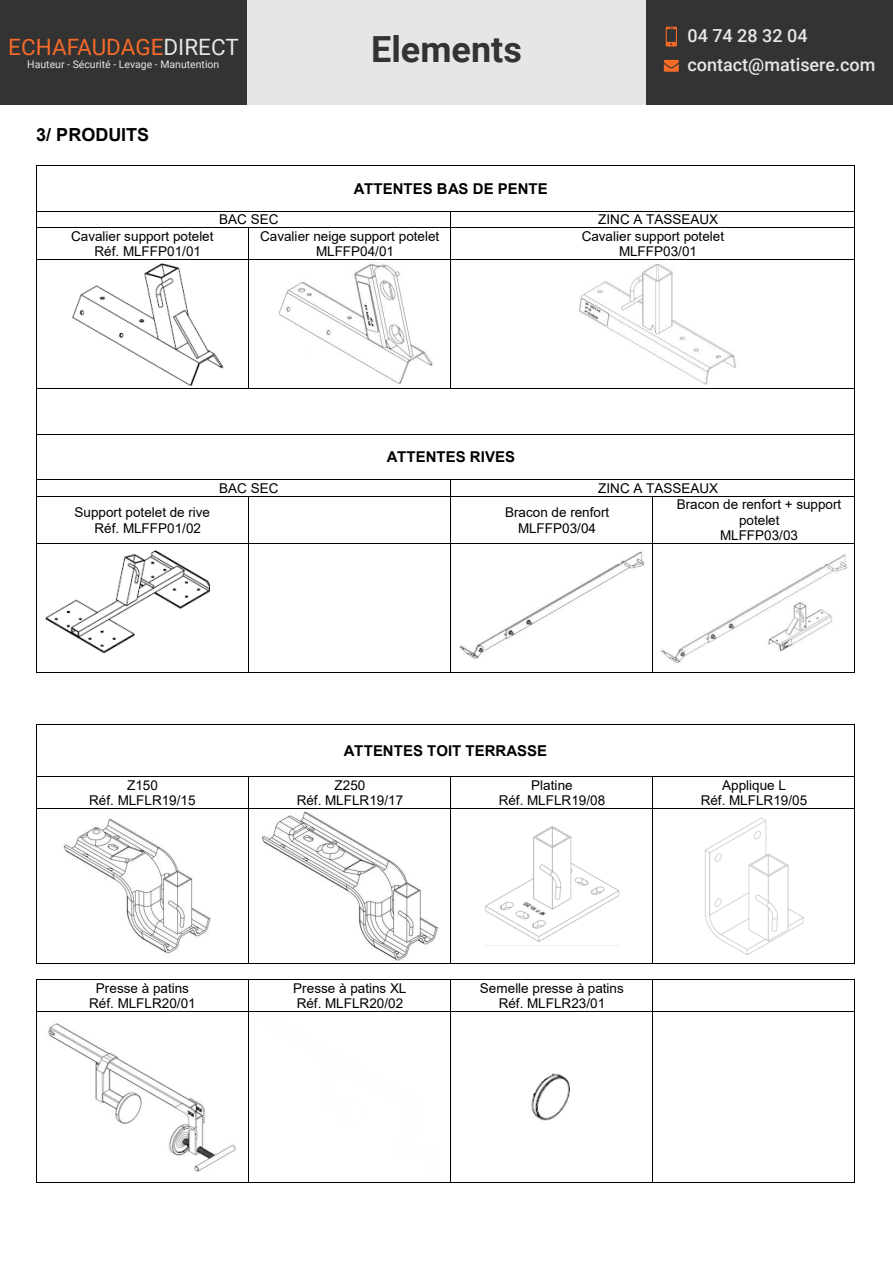
<style>
.page{position:relative;width:893px;height:1263px;background:#fff}
.page>*{position:absolute;margin:0;border:0;box-sizing:border-box;transform-origin:0 0}
.t1{font:700 36px "Roboto";color:#333}
.t2{font:22.5px "Roboto";color:#f56b2a}
.t3{font:500 18px/29.2px "Roboto";color:#e6e6e6}
.t4{font:700 18px "Arial";color:#000}
.t5{font:700 15px "Arial";color:#000}
.t6{font:13.5px/15.5px "Arial";color:#000;text-align:center}
.t7{font:10.5px "Roboto";color:#e6e6e6}
.s1{color:#e6e6e6}
</style>
<div class="page">
<hr style="left:37px;top:166px;width:818px;height:1px;background:#000">
<hr style="left:36px;top:166px;width:1px;height:45px;background:#000">
<hr style="left:855px;top:166px;width:1px;height:45px;background:#000">
<hr style="left:37px;top:211px;width:414px;height:1px;background:#000">
<hr style="left:451px;top:211px;width:404px;height:1px;background:#000">
<svg style="left:36px;top:211px;width:1px;height:17px"></svg>
<hr style="left:37px;top:228px;width:211px;height:1px;background:#000">
<hr style="left:249px;top:228px;width:202px;height:1px;background:#000">
<hr style="left:451px;top:228px;width:404px;height:1px;background:#000">
<hr style="left:36px;top:228px;width:1px;height:31px;background:#000">
<hr style="left:248px;top:228px;width:1px;height:31px;background:#000">
<hr style="left:451px;top:228px;width:1px;height:31px;background:#000">
<hr style="left:855px;top:228px;width:1px;height:31px;background:#000">
<img style="left:72px;top:263px;width:151px;height:123px">
<img style="left:278px;top:264px;width:155px;height:120px">
<img style="left:579px;top:264px;width:157px;height:121px">
<hr style="left:37px;top:259px;width:211px;height:1px;background:#000">
<hr style="left:249px;top:259px;width:202px;height:1px;background:#000">
<hr style="left:451px;top:259px;width:404px;height:1px;background:#000">
<hr style="left:36px;top:260px;width:1px;height:128px;background:#000">
<hr style="left:248px;top:260px;width:1px;height:128px;background:#000">
<hr style="left:451px;top:260px;width:1px;height:128px;background:#000">
<hr style="left:855px;top:260px;width:1px;height:128px;background:#000">
<hr style="left:37px;top:388px;width:211px;height:1px;background:#000">
<hr style="left:249px;top:388px;width:202px;height:1px;background:#000">
<hr style="left:451px;top:388px;width:404px;height:1px;background:#000">
<hr style="left:36px;top:389px;width:1px;height:45px;background:#000">
<hr style="left:855px;top:389px;width:1px;height:45px;background:#000">
<hr style="left:37px;top:434px;width:818px;height:1px;background:#000">
<hr style="left:36px;top:435px;width:1px;height:45px;background:#000">
<hr style="left:855px;top:435px;width:1px;height:45px;background:#000">
<hr style="left:37px;top:480px;width:414px;height:1px;background:#000">
<hr style="left:451px;top:480px;width:404px;height:1px;background:#000">
<svg style="left:36px;top:480px;width:1px;height:16px"></svg>
<hr style="left:37px;top:496px;width:211px;height:1px;background:#000">
<hr style="left:249px;top:496px;width:202px;height:1px;background:#000">
<hr style="left:451px;top:496px;width:202px;height:1px;background:#000">
<hr style="left:653px;top:496px;width:202px;height:1px;background:#000">
<hr style="left:36px;top:496px;width:1px;height:47px;background:#000">
<hr style="left:248px;top:496px;width:1px;height:47px;background:#000">
<hr style="left:451px;top:496px;width:1px;height:47px;background:#000">
<hr style="left:653px;top:496px;width:1px;height:47px;background:#000">
<hr style="left:855px;top:496px;width:1px;height:47px;background:#000">
<img style="left:45px;top:550px;width:164px;height:104px">
<img style="left:460px;top:551px;width:184px;height:108px">
<img style="left:661px;top:554px;width:186px;height:109px">
<hr style="left:37px;top:543px;width:211px;height:1px;background:#000">
<hr style="left:249px;top:543px;width:202px;height:1px;background:#000">
<hr style="left:451px;top:543px;width:202px;height:1px;background:#000">
<hr style="left:653px;top:543px;width:202px;height:1px;background:#000">
<hr style="left:36px;top:544px;width:1px;height:128px;background:#000">
<hr style="left:248px;top:544px;width:1px;height:128px;background:#000">
<hr style="left:451px;top:544px;width:1px;height:128px;background:#000">
<hr style="left:653px;top:544px;width:1px;height:128px;background:#000">
<hr style="left:855px;top:544px;width:1px;height:128px;background:#000">
<hr style="left:37px;top:672px;width:211px;height:1px;background:#000">
<hr style="left:249px;top:672px;width:202px;height:1px;background:#000">
<hr style="left:451px;top:672px;width:202px;height:1px;background:#000">
<hr style="left:653px;top:672px;width:202px;height:1px;background:#000">
<hr style="left:37px;top:724px;width:818px;height:1px;background:#000">
<hr style="left:36px;top:725px;width:1px;height:51px;background:#000">
<hr style="left:855px;top:725px;width:1px;height:51px;background:#000">
<hr style="left:37px;top:776px;width:211px;height:1px;background:#000">
<hr style="left:249px;top:776px;width:202px;height:1px;background:#000">
<hr style="left:451px;top:776px;width:202px;height:1px;background:#000">
<hr style="left:653px;top:776px;width:202px;height:1px;background:#000">
<hr style="left:36px;top:777px;width:1px;height:31px;background:#000">
<hr style="left:248px;top:777px;width:1px;height:31px;background:#000">
<hr style="left:451px;top:777px;width:1px;height:31px;background:#000">
<hr style="left:653px;top:777px;width:1px;height:31px;background:#000">
<hr style="left:855px;top:777px;width:1px;height:31px;background:#000">
<img style="left:63px;top:818px;width:148px;height:136px">
<img style="left:261px;top:811px;width:177px;height:150px">
<img style="left:483px;top:826px;width:138px;height:120px">
<img style="left:704px;top:817px;width:100px;height:138px">
<hr style="left:37px;top:808px;width:211px;height:1px;background:#000">
<hr style="left:249px;top:808px;width:202px;height:1px;background:#000">
<hr style="left:451px;top:808px;width:202px;height:1px;background:#000">
<hr style="left:653px;top:808px;width:202px;height:1px;background:#000">
<hr style="left:36px;top:809px;width:1px;height:154px;background:#000">
<hr style="left:248px;top:809px;width:1px;height:154px;background:#000">
<hr style="left:451px;top:809px;width:1px;height:154px;background:#000">
<hr style="left:653px;top:809px;width:1px;height:154px;background:#000">
<hr style="left:855px;top:809px;width:1px;height:154px;background:#000">
<hr style="left:37px;top:963px;width:211px;height:1px;background:#000">
<hr style="left:250px;top:963px;width:201px;height:1px;background:#000">
<hr style="left:452px;top:963px;width:201px;height:1px;background:#000">
<hr style="left:654px;top:963px;width:201px;height:1px;background:#000">
<hr style="left:37px;top:979px;width:211px;height:1px;background:#000">
<hr style="left:250px;top:979px;width:201px;height:1px;background:#000">
<hr style="left:452px;top:979px;width:201px;height:1px;background:#000">
<hr style="left:654px;top:979px;width:201px;height:1px;background:#000">
<hr style="left:36px;top:980px;width:1px;height:31px;background:#000">
<hr style="left:248px;top:980px;width:1px;height:31px;background:#000">
<hr style="left:451px;top:980px;width:1px;height:31px;background:#000">
<hr style="left:653px;top:980px;width:1px;height:31px;background:#000">
<hr style="left:855px;top:980px;width:1px;height:31px;background:#000">
<img style="left:48px;top:1023px;width:188px;height:149px">
<img style="left:531px;top:1073px;width:39px;height:48px">
<hr style="left:37px;top:1011px;width:211px;height:1px;background:#000">
<hr style="left:249px;top:1011px;width:202px;height:1px;background:#000">
<hr style="left:451px;top:1011px;width:202px;height:1px;background:#000">
<hr style="left:653px;top:1011px;width:202px;height:1px;background:#000">
<hr style="left:36px;top:1012px;width:1px;height:170px;background:#000">
<hr style="left:37px;top:1182px;width:211px;height:1px;background:#000">
<hr style="left:248px;top:1012px;width:1px;height:170px;background:#000">
<hr style="left:249px;top:1182px;width:202px;height:1px;background:#000">
<hr style="left:451px;top:1012px;width:1px;height:170px;background:#000">
<hr style="left:451px;top:1182px;width:202px;height:1px;background:#000">
<hr style="left:653px;top:1012px;width:1px;height:170px;background:#000">
<hr style="left:653px;top:1182px;width:202px;height:1px;background:#000">
<hr style="left:855px;top:1012px;width:1px;height:170px;background:#000">
<div style="left:247px;top:0;width:399px;height:104px;background:#e6e6e6"></div>
<div style="left:0;top:0;width:247px;height:104px;background:#333"></div>
<div style="left:646px;top:0;width:247px;height:104px;background:#333"></div>
<svg style="left:666px;top:27px;width:11px;height:20px"></svg>
<svg style="left:664px;top:60px;width:15px;height:12px"></svg>
<h2 class="t2" style="left:8px;top:31px;width:232px">ECHAFAUDAGE<span class="s1">DIRECT</span></h2>
<p class="t7" style="left:27px;top:57px;width:194px">Hauteur - Sécurité - Levage - Manutention</p>
<h3 class="t4" style="left:36px;top:122px;width:115px">3/ PRODUITS</h3>
<h1 class="t1" style="left:371px;top:24px;width:152px">Elements</h1>
<p class="t5" style="left:354px;top:178px;width:196px">ATTENTES BAS DE PENTE</p>
<h3 class="t3" style="left:687px;top:20px;width:190px">04 74 28 32 04 contact@matisere.com</h3>
<p class="t6" style="left:219px;top:212px;width:61px">BAC SEC</p>
<p class="t6" style="left:598px;top:212px;width:122px">ZINC A TASSEAUX</p>
<p class="t6" style="left:95px;top:228px;width:121px;text-align:left;text-indent:-23px">Cavalier support potelet<br>Réf. MLFFP01/01</p>
<p class="t6" style="left:316px;top:228px;width:125px;text-align:left;text-indent:-56px">Cavalier neige support potelet<br>MLFFP04/01</p>
<p class="t6" style="left:619px;top:228px;width:106px;text-align:left;text-indent:-37px">Cavalier support potelet<br>MLFFP03/01</p>
<p class="t5" style="left:387px;top:446px;width:130px">ATTENTES RIVES</p>
<p class="t6" style="left:219px;top:480px;width:61px">BAC SEC</p>
<p class="t6" style="left:598px;top:480px;width:122px">ZINC A TASSEAUX</p>
<p class="t6" style="left:95px;top:504px;width:117px;text-align:left;text-indent:-20px">Support potelet de rive<br>Réf. MLFFP01/02</p>
<p class="t6" style="left:505px;top:504px;width:106px">Bracon de renfort<br>MLFFP03/04</p>
<p class="t6" style="left:677px;top:496px;width:166px">Bracon de renfort + support potelet<br>MLFFP03/03</p>
<p class="t5" style="left:344px;top:740px;width:205px">ATTENTES TOIT TERRASSE</p>
<p class="t6" style="left:89px;top:777px;width:108px">Z150<br>Réf. MLFLR19/15</p>
<p class="t6" style="left:297px;top:777px;width:108px">Z250<br>Réf. MLFLR19/17</p>
<p class="t6" style="left:499px;top:777px;width:108px">Platine<br>Réf. MLFLR19/08</p>
<p class="t6" style="left:701px;top:777px;width:108px">Applique L<br>Réf. MLFLR19/05</p>
<p class="t6" style="left:89px;top:980px;width:108px">Presse à patins<br>Réf. MLFLR20/01</p>
<p class="t6" style="left:293px;top:980px;width:115px;text-align:left">Presse à patins XL<br>Réf. MLFLR20/02</p>
<p class="t6" style="left:480px;top:980px;width:145px">Semelle presse à patins<br>Réf. MLFLR23/01</p>
</div>
